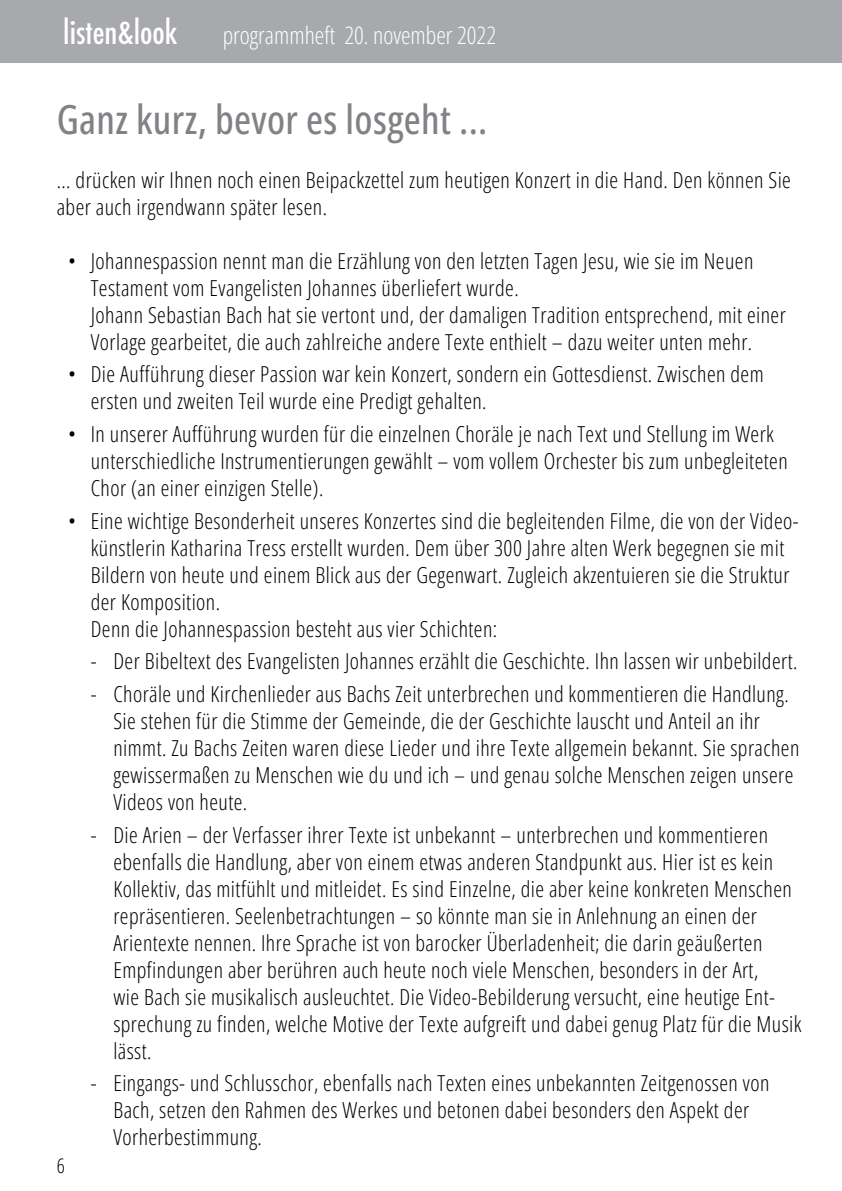
<style>
.page{position:relative;width:842px;height:1191px;background:#fff}
.page>*{position:absolute;margin:0;border:0;box-sizing:border-box;transform-origin:0 0}
.t1{font:500 40px "Open Sans Condensed";letter-spacing:.01em;color:#808285}
.t2{font:500 condensed 32px "Futura";color:#fff}
.t3{font:300 24px "Open Sans Condensed";color:#fff}
.t4{font:300 22px/27px "Open Sans Condensed";letter-spacing:.02em;color:#000}
.t5{font:300 20px "Open Sans Condensed";color:#000}
</style>
<div class="page">
<div style="left:0;top:0;width:842px;height:62px;background:#a7a9ac"></div>
<h2 class="t2" style="left:63px;top:11px;width:116px">listen&amp;look</h2>
<p class="t3" style="left:223px;top:18px;width:275px">programmheft 20. november 2022</p>
<h1 class="t1" style="left:57px;top:92px;width:432px">Ganz kurz, bevor es losgeht ...</h1>
<p class="t4" style="left:57px;top:165px;width:736px">... drücken wir Ihnen noch einen Beipackzettel zum heutigen Konzert in die Hand. Den können Sie aber auch irgendwann später lesen.</p>
<p class="t4" style="left:91px;top:246px;width:697px;text-indent:-23px">• Johannespassion nennt man die Erzählung von den letzten Tagen Jesu, wie sie im Neuen Testament vom Evangelisten Johannes überliefert wurde.<br>Johann Sebastian Bach hat sie vertont und, der damaligen Tradition entsprechend, mit einer Vorlage gearbeitet, die auch zahlreiche andere Texte enthielt – dazu weiter unten mehr.</p>
<p class="t4" style="left:91px;top:360px;width:674px;text-indent:-23px">• Die Aufführung dieser Passion war kein Konzert, sondern ein Gottesdienst. Zwischen dem ersten und zweiten Teil wurde eine Predigt gehalten.</p>
<p class="t4" style="left:91px;top:420px;width:698px;text-indent:-23px">• In unserer Aufführung wurden für die einzelnen Choräle je nach Text und Stellung im Werk unterschiedliche Instrumentierungen gewählt – vom vollem Orchester bis zum unbegleiteten<br>Chor (an einer einzigen Stelle).</p>
<p class="t4" style="left:91px;top:506px;width:709px;text-indent:-23px">• Eine wichtige Besonderheit unseres Konzertes sind die begleitenden Filme, die von der Video&shy;künstlerin Katharina Tress erstellt wurden. Dem über 300 Jahre alten Werk begegnen sie mit Bildern von heute und einem Blick aus der Gegenwart. Zugleich akzentuieren sie die Struktur der Komposition.<br>Denn die Johannespassion besteht aus vier Schichten:</p>
<p class="t4" style="left:91px;top:647px;width:708px">- Der Bibeltext des Evangelisten Johannes erzählt die Geschichte. Ihn lassen wir unbebildert.</p>
<p class="t4" style="left:113px;top:680px;width:687px;text-indent:-23px">- Choräle und Kirchenlieder aus Bachs Zeit unterbrechen und kommentieren die Handlung.<br>Sie stehen für die Stimme der Gemeinde, die der Geschichte lauscht und Anteil an ihr nimmt. Zu Bachs Zeiten waren diese Lieder und ihre Texte allgemein bekannt. Sie sprachen gewissermaßen zu Menschen wie du und ich – und genau solche Menschen zeigen unsere Videos von heute.</p>
<p class="t4" style="left:113px;top:820px;width:690px;text-indent:-23px">- Die Arien – der Verfasser ihrer Texte ist unbekannt – unterbrechen und kommentieren ebenfalls die Handlung, aber von einem etwas anderen Standpunkt aus. Hier ist es kein Kollektiv, das mitfühlt und mitleidet. Es sind Einzelne, die aber keine konkreten Menschen repräsentieren. Seelenbetrachtungen – so könnte man sie in Anlehnung an einen der Arientexte nennen. Ihre Sprache ist von barocker Überladenheit; die darin geäußerten Empfindungen aber berühren auch heute noch viele Menschen, besonders in der Art,<br>wie Bach sie musikalisch ausleuchtet. Die Video-Bebilderung versucht, eine heutige Ent&shy;sprechung zu finden, welche Motive der Texte aufgreift und dabei genug Platz für die Musik lässt.</p>
<p class="t4" style="left:113px;top:1069px;width:658px;text-indent:-23px">- Eingangs- und Schlusschor, ebenfalls nach Texten eines unbekannten Zeitgenossen von<br>Bach, setzen den Rahmen des Werkes und betonen dabei besonders den Aspekt der<br>Vorherbestimmung.</p>
<p class="t5" style="left:57px;top:1151px;width:10px">6</p>
</div>
